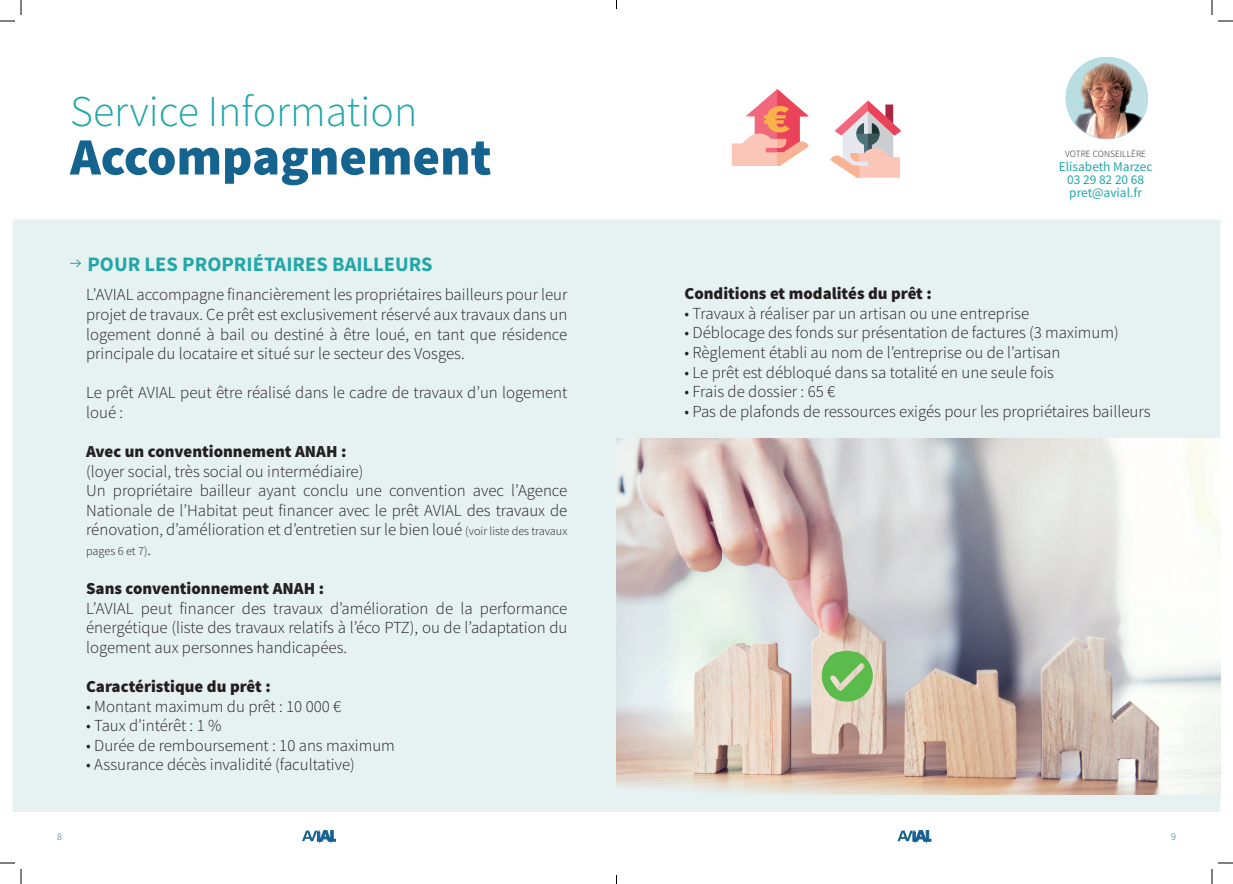
<style>
.page{position:relative;width:1233px;height:884px;background:#fff}
.page>*{position:absolute;margin:0;border:0;box-sizing:border-box;transform-origin:0 0}
.t1{font:900 52.4px "Source Sans Pro";color:#15638f}
.t2{font:300 43.9px "Source Sans Pro";color:#21a7a8}
.t3{font:700 20.5px "Source Sans Pro";color:#21a7a8}
.t4{font:300 16.8px/19.6px "Source Sans Pro";color:#231f20;text-align:justify}
.t5{font:900 16.8px "Source Sans Pro";color:#231f20}
.t6{font:13.4px/13.4px "Source Sans Pro";color:#21a7a8;text-align:center}
.t7{font:300 12.2px "Source Sans Pro";letter-spacing:-.01em;color:#231f20}
.t8{font:300 9.5px "Source Sans Pro";color:#231f20}
.s1{font-size:12.2px}
.s2{font-size:16.8px}
</style>
<div class="page">
<div style="left:12px;top:219px;width:1208px;height:593px;background:#e6f1f1"></div>
<svg style="left:302px;top:830px;width:33px;height:11px"></svg>
<svg style="left:897px;top:830px;width:34px;height:11px"></svg>
<svg style="left:70px;top:258px;width:12px;height:10px"></svg>
<svg style="left:732px;top:89px;width:76px;height:77px"></svg>
<svg style="left:830px;top:100px;width:71px;height:78px"></svg>
<img style="left:616px;top:438px;width:604px;height:357px">
<div style="left:1065px;top:57px;width:82px;height:82px;background:#bcdfe4;border-radius:50%"></div>
<img style="left:1065px;top:98px;width:9px;height:25px">
<img style="left:1079px;top:63px;width:55px;height:51px">
<img style="left:1074px;top:114px;width:68px;height:25px">
<svg style="left:1218px;top:20px;width:15px;height:2px"></svg>
<svg style="left:1218px;top:862px;width:15px;height:2px"></svg>
<svg style="left:0;top:0;width:22px;height:22px"></svg>
<svg style="left:0;top:862px;width:22px;height:22px"></svg>
<svg style="left:1211px;top:0;width:1px;height:15px"></svg>
<svg style="left:1211px;top:869px;width:1px;height:15px"></svg>
<h2 class="t2" style="left:70px;top:84px;width:349px">Service Information</h2>
<h1 class="t1" style="left:70px;top:123px;width:423px">Accompagnement</h1>
<p class="t3" style="left:88px;top:251px;width:347px">POUR LES PROPRIÉTAIRES BAILLEURS</p>
<p class="t4" style="left:86px;top:285px;width:483px">L’AVIAL accompagne financièrement les propriétaires bailleurs pour leur projet de travaux. Ce prêt est exclusivement réservé aux travaux dans un logement donné à bail ou destiné à être loué, en tant que résidence principale du locataire et situé sur le secteur des Vosges.</p>
<p class="t4" style="left:86px;top:383px;width:483px">Le prêt AVIAL peut être réalisé dans le cadre de travaux d’un logement loué :</p>
<p class="t5" style="left:86px;top:441px;width:262px">Avec un conventionnement ANAH :</p>
<p class="t4" style="left:86px;top:461px;width:483px;text-align:left">(loyer social, très social ou intermédiaire)<br>Un propriétaire bailleur ayant conclu une convention avec l’Agence Nationale de l’Habitat peut financer avec le prêt AVIAL des travaux de rénovation, d’amélioration et d’entretien sur le bien loué <span class="s1">(voir liste des travaux</span></p>
<p class="t7" style="left:86px;top:543px;width:66px">pages 6 et 7)<span class="s2">.</span></p>
<p class="t5" style="left:86px;top:578px;width:239px">Sans conventionnement ANAH :</p>
<p class="t4" style="left:86px;top:598px;width:483px">L’AVIAL peut financer des travaux d’amélioration de la performance énergétique (liste des travaux relatifs à l’éco PTZ), ou de l’adaptation du logement aux personnes handicapées.</p>
<p class="t5" style="left:86px;top:676px;width:186px">Caractéristique du prêt :</p>
<p class="t4" style="left:86px;top:696px;width:257px">• Montant maximum du prêt : 10 000 €</p>
<p class="t4" style="left:86px;top:716px;width:137px">• Taux d’intérêt : 1 %</p>
<p class="t4" style="left:86px;top:735px;width:310px">• Durée de remboursement : 10 ans maximum</p>
<p class="t4" style="left:86px;top:755px;width:270px">• Assurance décès invalidité (facultative)</p>
<p class="t8" style="left:1065px;top:148px;width:82px">VOTRE CONSEILLÈRE</p>
<p class="t6" style="left:1058px;top:160px;width:95px">Elisabeth Marzec<br>03 29 82 20 68 pret@avial.fr</p>
<p class="t5" style="left:684px;top:283px;width:249px">Conditions et modalités du prêt :</p>
<p class="t4" style="left:684px;top:303px;width:346px">• Travaux à réaliser par un artisan ou une entreprise</p>
<p class="t4" style="left:684px;top:323px;width:436px">• Déblocage des fonds sur présentation de factures (3 maximum)</p>
<p class="t4" style="left:684px;top:343px;width:377px">• Règlement établi au nom de l’entreprise ou de l’artisan</p>
<p class="t4" style="left:684px;top:362px;width:371px">• Le prêt est débloqué dans sa totalité en une seule fois</p>
<p class="t4" style="left:684px;top:382px;width:152px">• Frais de dossier : 65 €</p>
<p class="t4" style="left:684px;top:401px;width:467px">• Pas de plafonds de ressources exigés pour les propriétaires bailleurs</p>
</div>
